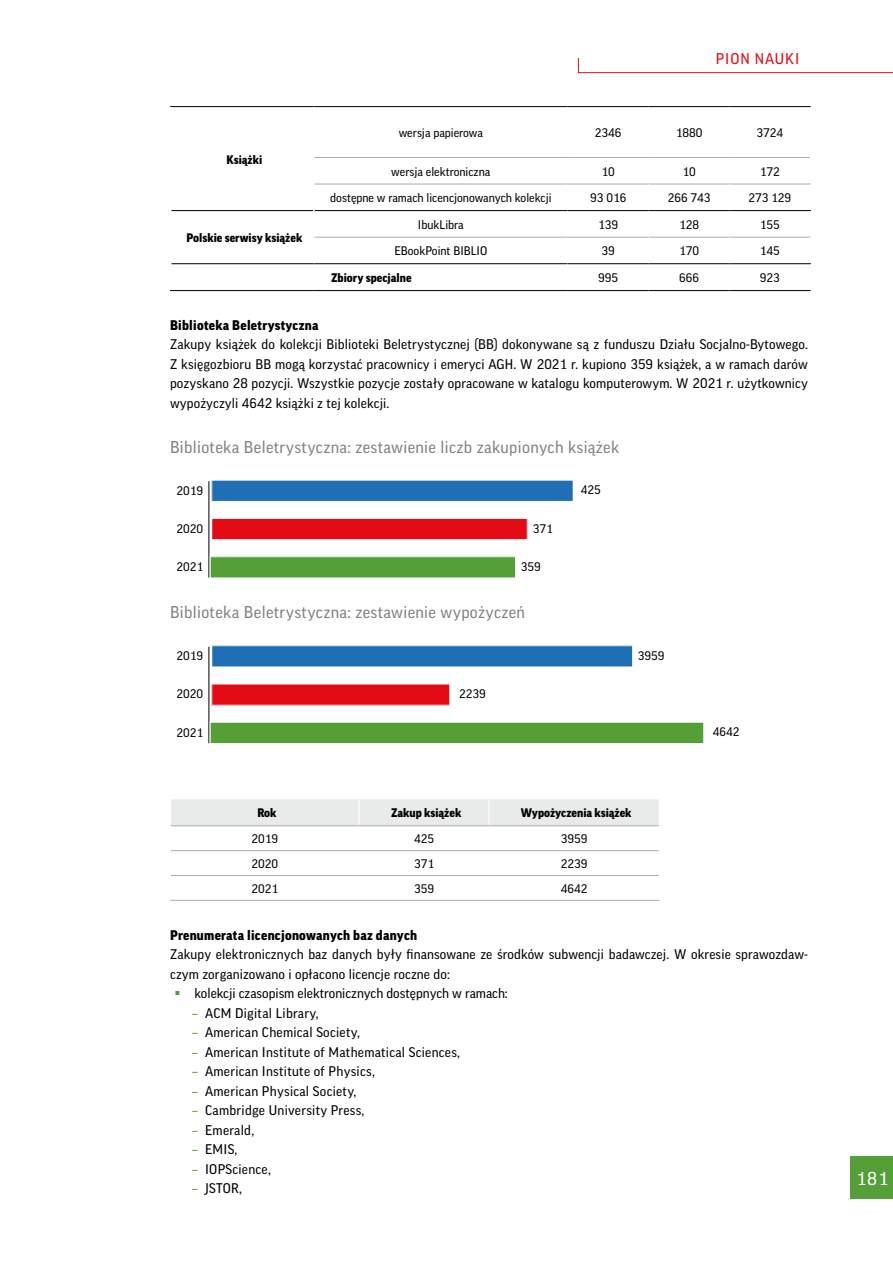
<style>
.page{position:relative;width:893px;height:1263px;background:#fff}
.page>*{position:absolute;margin:0;border:0;box-sizing:border-box;transform-origin:0 0}
.t1{font:18px "Good Pro";color:#fff}
.podpisy_wykresow{font:16.5px "Good Pro";letter-spacing:.02em;color:#818383}
.t2{font:15px "Good Pro";color:#e50b14}
.text{font:13.5px/19.5px "Good Pro";letter-spacing:.01em;color:#000;text-align:justify}
.srodytyul{font:900 13.5px "Good Pro";letter-spacing:.02em;color:#000}
.text_w_tabelach_wysr{font:12px "Good Pro";color:#000}
.text_w_tabelach_wyro{font:900 12px "Good Pro";color:#000}
.s1{font-family:"DIN Pro";color:#559f37}
</style>
<div class="page">
<div style="left:850px;top:1157px;width:43px;height:42px;background:#559f37"></div>
<svg style="left:577px;top:58px;width:316px;height:15px"></svg>
<svg style="left:171px;top:107px;width:639px;height:158px"></svg>
<hr style="left:170px;top:106px;width:144px;height:1px;background:#000">
<hr style="left:314px;top:106px;width:254px;height:1px;background:#000">
<hr style="left:171px;top:210px;width:142px;height:1px;background:#000">
<hr style="left:314px;top:210px;width:254px;height:1px;background:#000">
<hr style="left:314px;top:263px;width:254px;height:1px;background:#000">
<hr style="left:648px;top:107px;width:1px;height:50px;background:#fff">
<hr style="left:729px;top:107px;width:1px;height:50px;background:#fff">
<hr style="left:568px;top:157px;width:81px;height:1px;background:#abacac">
<hr style="left:649px;top:157px;width:80px;height:1px;background:#abacac">
<hr style="left:729px;top:157px;width:81px;height:1px;background:#abacac">
<hr style="left:313px;top:107px;width:1px;height:50px;background:#fff">
<svg style="left:313px;top:157px;width:1px;height:106px"></svg>
<hr style="left:171px;top:263px;width:143px;height:1px;background:#000">
<hr style="left:567px;top:107px;width:1px;height:50px;background:#fff">
<hr style="left:170px;top:290px;width:144px;height:1px;background:#000">
<hr style="left:314px;top:290px;width:254px;height:1px;background:#000">
<hr style="left:568px;top:290px;width:81px;height:1px;background:#000">
<hr style="left:649px;top:290px;width:80px;height:1px;background:#000">
<hr style="left:729px;top:290px;width:82px;height:1px;background:#000">
<hr style="left:568px;top:106px;width:81px;height:1px;background:#000">
<hr style="left:649px;top:106px;width:80px;height:1px;background:#000">
<hr style="left:729px;top:106px;width:82px;height:1px;background:#000">
<hr style="left:314px;top:237px;width:254px;height:1px;background:#abacac">
<hr style="left:314px;top:157px;width:254px;height:1px;background:#abacac">
<hr style="left:314px;top:184px;width:254px;height:1px;background:#abacac">
<hr style="left:568px;top:184px;width:81px;height:1px;background:#abacac">
<hr style="left:649px;top:184px;width:80px;height:1px;background:#abacac">
<hr style="left:729px;top:184px;width:82px;height:1px;background:#abacac">
<hr style="left:568px;top:210px;width:81px;height:1px;background:#000">
<hr style="left:649px;top:210px;width:80px;height:1px;background:#000">
<hr style="left:729px;top:210px;width:82px;height:1px;background:#000">
<svg style="left:567px;top:158px;width:1px;height:107px"></svg>
<hr style="left:568px;top:237px;width:81px;height:1px;background:#abacac">
<hr style="left:649px;top:237px;width:80px;height:1px;background:#abacac">
<hr style="left:729px;top:237px;width:82px;height:1px;background:#abacac">
<svg style="left:648px;top:158px;width:1px;height:107px"></svg>
<svg style="left:729px;top:158px;width:1px;height:107px"></svg>
<hr style="left:568px;top:263px;width:81px;height:1px;background:#000">
<hr style="left:649px;top:263px;width:80px;height:1px;background:#000">
<hr style="left:729px;top:263px;width:82px;height:1px;background:#000">
<hr style="left:209px;top:481px;width:1px;height:97px;background:#000">
<div style="left:210px;top:557px;width:306px;height:21px;background:#559f37"></div>
<div style="left:210px;top:556px;width:306px;height:22px;border:1px solid #fff"></div>
<div style="left:212px;top:518px;width:315px;height:22px;background:#e50b14"></div>
<div style="left:212px;top:518px;width:315px;height:22px;border:1px solid #fff"></div>
<div style="left:212px;top:480px;width:361px;height:21px;background:#1f6fb5"></div>
<div style="left:212px;top:480px;width:361px;height:22px;border:1px solid #fff"></div>
<hr style="left:209px;top:647px;width:1px;height:96px;background:#000">
<div style="left:210px;top:722px;width:494px;height:21px;background:#559f37"></div>
<div style="left:210px;top:722px;width:494px;height:22px;border:1px solid #fff"></div>
<div style="left:212px;top:684px;width:238px;height:21px;background:#e50b14"></div>
<div style="left:212px;top:646px;width:421px;height:21px;background:#1f6fb5"></div>
<div style="left:212px;top:645px;width:421px;height:22px;border:1px solid #fff"></div>
<hr style="left:170px;top:900px;width:189px;height:1px;background:#abacac">
<hr style="left:359px;top:900px;width:130px;height:1px;background:#abacac">
<hr style="left:489px;top:900px;width:171px;height:1px;background:#abacac">
<svg style="left:171px;top:799px;width:488px;height:101px"></svg>
<p class="text_w_tabelach_wyro" style="left:226px;top:152px;width:37px">Książki</p>
<p class="text_w_tabelach_wyro" style="left:186px;top:231px;width:117px">Polskie serwisy książek</p>
<p class="t2" style="left:716px;top:50px;width:18px">Pion</p>
<p class="t2" style="left:755px;top:50px;width:20px">Nauki</p>
<p class="text_w_tabelach_wysr" style="left:399px;top:126px;width:86px">wersja papierowa</p>
<p class="text_w_tabelach_wysr" style="left:595px;top:126px;width:28px">2346</p>
<p class="text_w_tabelach_wysr" style="left:676px;top:126px;width:28px">1880</p>
<p class="text_w_tabelach_wysr" style="left:756px;top:126px;width:28px">3724</p>
<p class="text_w_tabelach_wysr" style="left:391px;top:164px;width:101px">wersja elektroniczna</p>
<p class="text_w_tabelach_wysr" style="left:602px;top:164px;width:15px">10</p>
<p class="text_w_tabelach_wysr" style="left:682px;top:164px;width:15px">10</p>
<p class="text_w_tabelach_wysr" style="left:760px;top:164px;width:21px">172</p>
<p class="text_w_tabelach_wysr" style="left:330px;top:191px;width:223px">dostępne w ramach licencjonowanych kolekcji</p>
<p class="text_w_tabelach_wysr" style="left:590px;top:191px;width:38px">93 016</p>
<p class="text_w_tabelach_wysr" style="left:668px;top:191px;width:44px">266 743</p>
<p class="text_w_tabelach_wysr" style="left:748px;top:191px;width:44px">273 129</p>
<p class="text_w_tabelach_wysr" style="left:418px;top:217px;width:47px">IbukLibra</p>
<p class="text_w_tabelach_wysr" style="left:598px;top:217px;width:21px">139</p>
<p class="text_w_tabelach_wysr" style="left:679px;top:217px;width:21px">128</p>
<p class="text_w_tabelach_wysr" style="left:760px;top:217px;width:21px">155</p>
<p class="text_w_tabelach_wysr" style="left:394px;top:244px;width:94px">EBookPoint BIBLIO</p>
<p class="text_w_tabelach_wysr" style="left:602px;top:244px;width:15px">39</p>
<p class="text_w_tabelach_wysr" style="left:679px;top:244px;width:21px">170</p>
<p class="text_w_tabelach_wysr" style="left:760px;top:244px;width:21px">145</p>
<p class="text_w_tabelach_wyro" style="left:331px;top:271px;width:82px">Zbiory specjalne</p>
<p class="text_w_tabelach_wysr" style="left:598px;top:271px;width:21px">995</p>
<p class="text_w_tabelach_wysr" style="left:679px;top:271px;width:21px">666</p>
<p class="text_w_tabelach_wysr" style="left:760px;top:271px;width:21px">923</p>
<p class="srodytyul" style="left:170px;top:317px;width:150px">Biblioteka Beletrystyczna</p>
<p class="text" style="left:170px;top:335px;width:639px">Zakupy książek do kolekcji Biblioteki Beletrystycznej (BB) dokonywane są z funduszu Działu Socjalno-Bytowego.<br>Z księgozbioru BB mogą korzystać pracownicy i emeryci AGH. W 2021 r. kupiono 359 książek, a w ramach darów pozyskano 28 pozycji. Wszystkie pozycje zostały opracowane w katalogu komputerowym. W 2021 r. użytkownicy wypożyczyli 4642 książki z tej kolekcji.</p>
<p class="podpisy_wykresow" style="left:170px;top:438px;width:451px">Biblioteka Beletrystyczna: zestawienie liczb zakupionych książek</p>
<p class="text_w_tabelach_wysr" style="left:176px;top:483px;width:28px">2019</p>
<p class="text_w_tabelach_wysr" style="left:581px;top:483px;width:21px">425</p>
<p class="text_w_tabelach_wysr" style="left:176px;top:522px;width:28px">2020</p>
<p class="text_w_tabelach_wysr" style="left:533px;top:521px;width:21px">371</p>
<p class="text_w_tabelach_wysr" style="left:176px;top:560px;width:28px">2021</p>
<p class="text_w_tabelach_wysr" style="left:521px;top:560px;width:21px">359</p>
<p class="podpisy_wykresow" style="left:170px;top:603px;width:356px">Biblioteka Beletrystyczna: zestawienie wypożyczeń</p>
<p class="text_w_tabelach_wysr" style="left:176px;top:649px;width:28px">2019</p>
<p class="text_w_tabelach_wysr" style="left:638px;top:649px;width:28px">3959</p>
<p class="text_w_tabelach_wysr" style="left:176px;top:687px;width:28px">2020</p>
<p class="text_w_tabelach_wysr" style="left:459px;top:687px;width:28px">2239</p>
<p class="text_w_tabelach_wysr" style="left:176px;top:726px;width:28px">2021</p>
<p class="text_w_tabelach_wysr" style="left:713px;top:725px;width:28px">4642</p>
<p class="text_w_tabelach_wyro" style="left:257px;top:806px;width:21px">Rok</p>
<p class="text_w_tabelach_wyro" style="left:391px;top:806px;width:72px">Zakup książek</p>
<p class="text_w_tabelach_wyro" style="left:521px;top:806px;width:112px">Wypożyczenia książek</p>
<p class="text_w_tabelach_wysr" style="left:251px;top:832px;width:28px">2019</p>
<p class="text_w_tabelach_wysr" style="left:414px;top:832px;width:21px">425</p>
<p class="text_w_tabelach_wysr" style="left:561px;top:832px;width:28px">3959</p>
<p class="text_w_tabelach_wysr" style="left:251px;top:857px;width:28px">2020</p>
<p class="text_w_tabelach_wysr" style="left:414px;top:857px;width:21px">371</p>
<p class="text_w_tabelach_wysr" style="left:561px;top:857px;width:28px">2239</p>
<p class="text_w_tabelach_wysr" style="left:251px;top:881px;width:28px">2021</p>
<p class="text_w_tabelach_wysr" style="left:414px;top:881px;width:21px">359</p>
<p class="text_w_tabelach_wysr" style="left:561px;top:881px;width:28px">4642</p>
<p class="srodytyul" style="left:170px;top:927px;width:249px">Prenumerata licencjonowanych baz danych</p>
<p class="text" style="left:170px;top:944px;width:639px">Zakupy elektronicznych baz danych były finansowane ze środków subwencji badawczej. W okresie sprawozdaw&shy;czym zorganizowano i opłacono licencje roczne do:</p>
<p class="text" style="left:194px;top:983px;width:315px">kolekcji czasopism elektronicznych dostępnych w ramach:</p>
<p class="text" style="left:191px;top:1003px;width:129px"><span class="s1">–</span> ACM Digital Library,</p>
<p class="text" style="left:191px;top:1022px;width:170px"><span class="s1">–</span> American Chemical Society,</p>
<p class="text" style="left:191px;top:1042px;width:270px"><span class="s1">–</span> American Institute of Mathematical Sciences,</p>
<p class="text" style="left:191px;top:1061px;width:185px"><span class="s1">–</span> American Institute of Physics,</p>
<p class="text" style="left:191px;top:1081px;width:167px"><span class="s1">–</span> American Physical Society,</p>
<p class="text" style="left:191px;top:1100px;width:175px"><span class="s1">–</span> Cambridge University Press,</p>
<p class="text" style="left:191px;top:1120px;width:64px"><span class="s1">–</span> Emerald,</p>
<p class="text" style="left:191px;top:1139px;width:48px"><span class="s1">–</span> EMIS,</p>
<p class="text" style="left:191px;top:1159px;width:81px"><span class="s1">–</span> IOPScience,</p>
<p class="text" style="left:191px;top:1178px;width:52px"><span class="s1">–</span> JSTOR,</p>
<h1 class="t1" style="left:856px;top:1168px;width:33px">181</h1>
</div>
